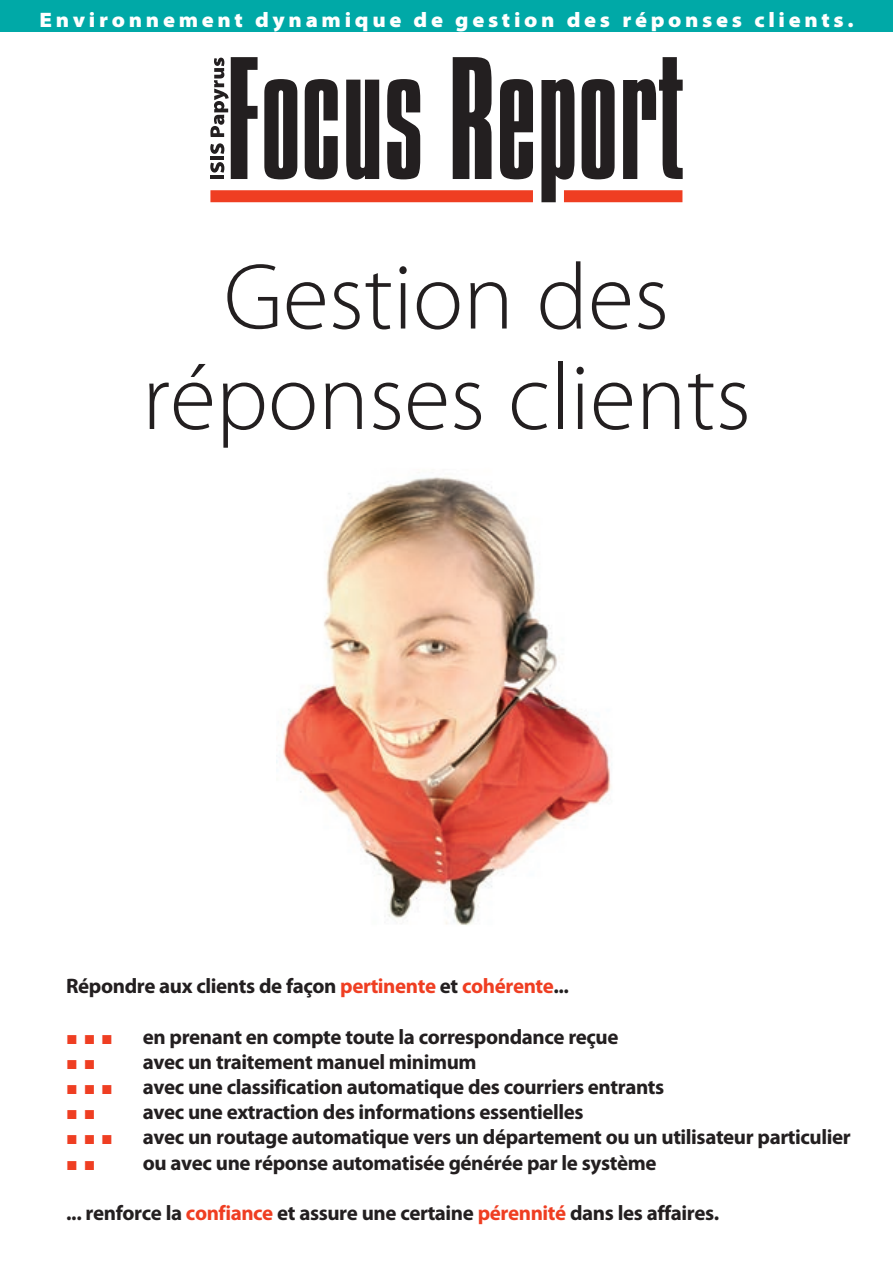
<style>
.page{position:relative;width:893px;height:1263px;background:#fff}
.page>*{position:absolute;margin:0;border:0;box-sizing:border-box;transform-origin:0 0}
.t1{font:300 94.5px/100.5px "Myriad Pro";color:#231f20;text-align:center}
.t2{font:700 21px "Myriad Pro";letter-spacing:-.02em;color:#231f20}
.t3{font:900 semi-expanded 21px "Myriad Pro";letter-spacing:.175em;color:#fff}
.t4{font:21px "European Pi Three";color:#ef3e22}
.s1{color:#ef3e22}
</style>
<div class="page">
<div style="left:0;top:0;width:893px;height:32px;background:#00a9a7"></div>
<svg style="left:264px;top:79px;width:33px;height:100px;background:#434041"></svg>
<svg style="left:305px;top:79px;width:33px;height:100px"></svg>
<svg style="left:346px;top:80px;width:33px;height:100px;background:#423f40"></svg>
<svg style="left:387px;top:79px;width:33px;height:100px"></svg>
<svg style="left:453px;top:57px;width:38px;height:122px;background:#3f3b3c"></svg>
<svg style="left:500px;top:79px;width:33px;height:100px;background:#474445"></svg>
<svg style="left:541px;top:79px;width:33px;height:123px"></svg>
<svg style="left:582px;top:79px;width:33px;height:100px;background:#434041"></svg>
<svg style="left:623px;top:57px;width:60px;height:122px"></svg>
<svg style="left:210px;top:57px;width:48px;height:122px"></svg>
<div style="left:210px;top:190px;width:323px;height:12px;background:#ef3e22"></div>
<div style="left:564px;top:190px;width:118px;height:12px;background:#ef3e22"></div>
<img style="left:276px;top:477px;width:336px;height:448px">
<p class="t3" style="left:39px;top:8px;width:816px">Environnement dynamique de gestion des réponses clients.</p>
<h1 class="t1" style="left:142px;top:248px;width:610px">Gestion des réponses clients</h1>
<p class="t2" style="left:66px;top:974px;width:504px">Répondre aux clients de façon <span class="s1">pertinente</span> et <span class="s1">cohérente</span>...</p>
<p class="t4" style="left:66px;top:1022px;width:48px">J J J</p>
<p class="t2" style="left:143px;top:1025px;width:477px">en prenant en compte toute la correspondance reçue</p>
<p class="t4" style="left:66px;top:1048px;width:31px">J J</p>
<p class="t2" style="left:143px;top:1050px;width:335px">avec un traitement manuel minimum</p>
<p class="t4" style="left:66px;top:1073px;width:48px">J J J</p>
<p class="t2" style="left:143px;top:1075px;width:523px">avec une classification automatique des courriers entrants</p>
<p class="t4" style="left:66px;top:1098px;width:31px">J J</p>
<p class="t2" style="left:143px;top:1100px;width:442px">avec une extraction des informations essentielles</p>
<p class="t4" style="left:66px;top:1123px;width:48px">J J J</p>
<p class="t2" style="left:143px;top:1125px;width:709px">avec un routage automatique vers un département ou un utilisateur particulier</p>
<p class="t4" style="left:66px;top:1148px;width:31px">J J</p>
<p class="t2" style="left:143px;top:1151px;width:515px">ou avec une réponse automatisée générée par le système</p>
<p class="t2" style="left:66px;top:1201px;width:654px">... renforce la <span class="s1">confiance</span> et assure une certaine <span class="s1">pérennité</span> dans les affaires.</p>
</div>
